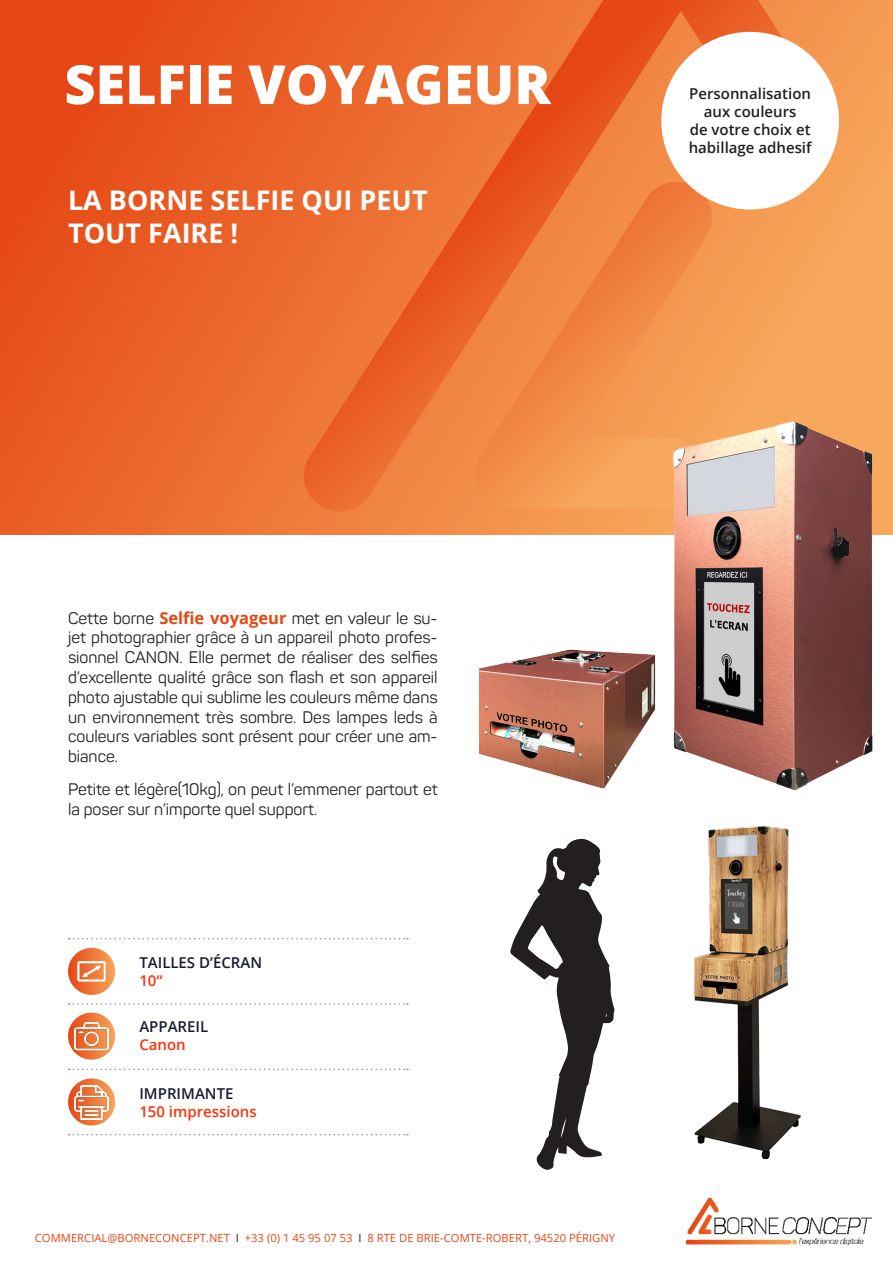
<style>
.page{position:relative;width:893px;height:1263px;background:#fff}
.page>*{position:absolute;margin:0;border:0;box-sizing:border-box;transform-origin:0 0}
.t1{font:800 54px "Open Sans";color:#fff}
.t2{font:700 27px/32.4px "Open Sans";color:#fff}
.t3{font:16.5px/19.8px "Panton";color:#231f20;text-align:justify}
.t4{font:600 15px/18px "Open Sans";color:#231f20;text-align:center}
.t5{font:600 15px/18px "Open Sans";color:#1b1c33}
.t6{font:600 15px/18px "Open Sans";color:#fa330b}
.t7{font:11.25px "Open Sans";color:#e54614}
.s1{font-family:"Open Sans";font-weight:700;color:#e54614}
.s2{color:#fa330b}
.s3{color:#1b1c33}
.s4{color:#231f20}
</style>
<div class="page">
<svg style="left:0;top:0;width:893px;height:535px;background:#eb672c"></svg>
<svg style="left:299px;top:0;width:529px;height:516px;background:#ee7b3b"></svg>
<svg style="left:510px;top:838px;width:105px;height:332px"></svg>
<div style="left:661px;top:32px;width:178px;height:177px;background:#fff;border-radius:50%"></div>
<img style="left:687px;top:1198px;width:184px;height:47px">
<svg style="left:69px;top:1003px;width:339px;height:2px"></svg>
<svg style="left:69px;top:938px;width:339px;height:1px"></svg>
<svg style="left:69px;top:1134px;width:339px;height:1px"></svg>
<svg style="left:69px;top:1068px;width:339px;height:2px"></svg>
<div style="left:68px;top:948px;width:47px;height:47px;background:linear-gradient(to right,#e54715,#f6a55a);border-radius:24px"></div>
<svg style="left:68px;top:1078px;width:47px;height:47px"></svg>
<svg style="left:77px;top:961px;width:29px;height:20px"></svg>
<svg style="left:68px;top:1012px;width:47px;height:48px"></svg>
<img style="left:75px;top:1085px;width:34px;height:34px">
<img style="left:75px;top:1019px;width:33px;height:34px">
<img style="left:667px;top:416px;width:211px;height:375px">
<img style="left:479px;top:649px;width:177px;height:140px">
<img style="left:694px;top:825px;width:107px;height:335px">
<p class="t1" style="left:64px;top:43px;width:488px">SELFIE VOYAGEUR</p>
<p class="t2" style="left:68px;top:183px;width:361px">LA BORNE SELFIE QUI PEUT<br>TOUT FAIRE !</p>
<p class="t4" style="left:689px;top:84px;width:123px">Personnalisation aux couleurs</p>
<p class="t4" style="left:689px;top:120px;width:124px;text-align:left">de votre choix et habillage adhesif</p>
<p class="t3" style="left:68px;top:608px;width:371px">Cette borne <span class="s1">Selfie voyageur</span> met en valeur le su&shy;jet photographier grâce à un appareil photo profes&shy;sionnel CANON. Elle permet de réaliser des selfies d’excellente qualité grâce son flash et son appareil photo ajustable qui sublime les couleurs même dans un environnement très sombre. Des lampes leds à couleurs variables sont présent pour créer une am&shy;biance.</p>
<p class="t3" style="left:68px;top:779px;width:371px">Petite et légère(10kg), on peut l’emmener partout et la poser sur n’importe quel support.</p>
<p class="t5" style="left:139px;top:953px;width:124px">TAILLES D’ÉCRAN<br><span class="s2">10“</span></p>
<p class="t5" style="left:139px;top:1018px;width:70px">APPAREIL<br><span class="s2">Canon</span></p>
<p class="t6" style="left:139px;top:1084px;width:119px"><span class="s3">IMPRIMANTE<br></span>150 impressions</p>
<p class="t7" style="left:35px;top:1230px;width:582px">COMMERCIAL@BORNECONCEPT.NET <span class="s4">I</span> +33 (0) 1 45 95 07 53 <span class="s4">I</span> 8 RTE DE BRIE-COMTE-ROBERT, 94520 PÉRIGNY</p>
</div>
